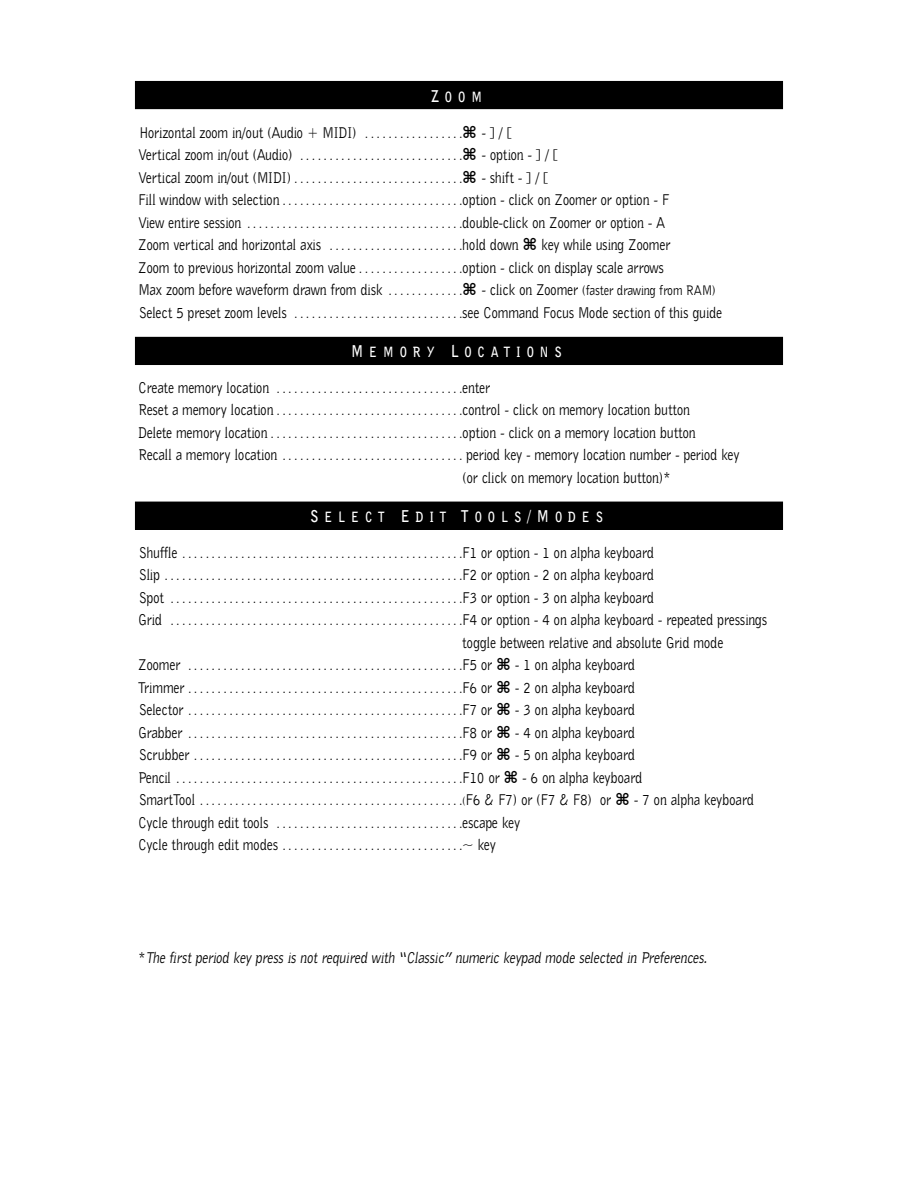
<style>
.page{position:relative;width:918px;height:1188px;background:#fff}
.page>*{position:absolute;margin:0;border:0;box-sizing:border-box;transform-origin:0 0}
.t1{font:16.2px/22.5px "Avid Gothic";letter-spacing:-.015em;color:#000;scale:.85 1}
.t2{font:italic 16.2px "Avid Gothic";letter-spacing:-.015em;color:#000;scale:.85 1}
.t3{font:700 14.1px "Avid Gothic";letter-spacing:.49em;color:#fff;scale:.85 1}
.t4{font:12.6px/22.5px "Avid Gothic";color:#000;scale:.85 1}
.s1{font-size:16.2px}
.s2{font-size:12.6px}
.s3{font-family:"Charcoal"}
.s4{font-size:14.4px}
.s5{font-family:"Charcoal";font-size:16.2px}
.s6{font-style:normal}
</style>
<div class="page">
<div style="left:135px;top:502px;width:648px;height:27px;background:#000"></div>
<div style="left:135px;top:502px;width:648px;height:28px;border:1px solid #000"></div>
<div style="left:135px;top:337px;width:648px;height:28px;background:#000"></div>
<div style="left:135px;top:81px;width:648px;height:28px;background:#000"></div>
<p class="t3" style="left:431px;top:92px;width:62px"><span class="s1">Z</span>OOM</p>
<p class="t1" style="left:138px;top:123px;width:689px">Horizontal zoom in/out (Audio + MIDI) <span class="s2">. . . . . . . . . . . . . . . . .</span><span class="s3">⌘</span> - ] / [<br>Vertical zoom in/out (Audio) <span class="s2">. . . . . . . . . . . . . . . . . . . . . . . . . . . .</span><span class="s3">⌘</span> - option - ] / [<br>Vertical zoom in/out (MIDI) <span class="s2">. . . . . . . . . . . . . . . . . . . . . . . . . . . . .</span><span class="s3">⌘</span> - shift - ] / [<br>Fill window with selection <span class="s2">. . . . . . . . . . . . . . . . . . . . . . . . . . . . . . .</span>option - click on Zoomer or option - F<br>View entire session <span class="s2">. . . . . . . . . . . . . . . . . . . . . . . . . . . . . . . . . . . . .</span>double-click on Zoomer or option - A<br>Zoom vertical and horizontal axis <span class="s2">. . . . . . . . . . . . . . . . . . . . . . .</span>hold down <span class="s3">⌘</span> key while using Zoomer<br>Zoom to previous horizontal zoom value <span class="s2">. . . . . . . . . . . . . . . . . .</span>option - click on display scale arrows<br>Max zoom before waveform drawn from disk <span class="s2">. . . . . . . . . . . . .</span><span class="s3">⌘</span> - click on Zoomer <span class="s4">(faster drawing from RAM)<br></span>Select 5 preset zoom levels <span class="s2">. . . . . . . . . . . . . . . . . . . . . . . . . . . . .</span>see Command Focus Mode section of this guide</p>
<p class="t3" style="left:351px;top:347px;width:249px"><span class="s1">M</span>EMORY <span class="s1">L</span>OCATIONS</p>
<p class="t4" style="left:138px;top:378px;width:415px"><span class="s1">Create memory location</span> . . . . . . . . . . . . . . . . . . . . . . . . . . . . . . . .<span class="s1">enter</span></p>
<p class="t1" style="left:138px;top:400px;width:651px">Reset a memory location <span class="s2">. . . . . . . . . . . . . . . . . . . . . . . . . . . . . . . .</span>control - click on memory location button</p>
<p class="t1" style="left:138px;top:423px;width:658px">Delete memory location <span class="s2">. . . . . . . . . . . . . . . . . . . . . . . . . . . . . . . . .</span>option - click on a memory location button</p>
<p class="t1" style="left:138px;top:445px;width:709px">Recall a memory location <span class="s2">. . . . . . . . . . . . . . . . . . . . . . . . . . . . . . .</span> period key - memory location number - period key</p>
<p class="t1" style="left:462px;top:468px;width:247px">(or click on memory location button)*</p>
<p class="t3" style="left:310px;top:512px;width:346px"><span class="s1">S</span>ELECT <span class="s1">E</span>DIT <span class="s1">T</span>OOLS<span class="s1">/M</span>ODES</p>
<p class="t4" style="left:138px;top:543px;width:741px"><span class="s1">Shuffle</span> . . . . . . . . . . . . . . . . . . . . . . . . . . . . . . . . . . . . . . . . . . . . . . . .<span class="s1">F1 or option - 1 on alpha keyboard<br>Slip</span> . . . . . . . . . . . . . . . . . . . . . . . . . . . . . . . . . . . . . . . . . . . . . . . . . . .<span class="s1">F2 or option - 2 on alpha keyboard<br>Spot</span> . . . . . . . . . . . . . . . . . . . . . . . . . . . . . . . . . . . . . . . . . . . . . . . . . .<span class="s1">F3 or option - 3 on alpha keyboard<br>Grid</span> . . . . . . . . . . . . . . . . . . . . . . . . . . . . . . . . . . . . . . . . . . . . . . . . . .<span class="s1">F4 or option - 4 on alpha keyboard - repeated pressings</span></p>
<p class="t1" style="left:462px;top:633px;width:309px">toggle between relative and absolute Grid mode</p>
<p class="t4" style="left:138px;top:656px;width:726px"><span class="s1">Zoomer</span> . . . . . . . . . . . . . . . . . . . . . . . . . . . . . . . . . . . . . . . . . . . . . . .<span class="s1">F5 or</span> <span class="s5">⌘</span> <span class="s1">- 1 on alpha keyboard<br>Trimmer</span> . . . . . . . . . . . . . . . . . . . . . . . . . . . . . . . . . . . . . . . . . . . . . . .<span class="s1">F6 or</span> <span class="s5">⌘</span> <span class="s1">- 2 on alpha keyboard<br>Selector</span> . . . . . . . . . . . . . . . . . . . . . . . . . . . . . . . . . . . . . . . . . . . . . . .<span class="s1">F7 or</span> <span class="s5">⌘</span> <span class="s1">- 3 on alpha keyboard<br>Grabber</span> . . . . . . . . . . . . . . . . . . . . . . . . . . . . . . . . . . . . . . . . . . . . . . .<span class="s1">F8 or</span> <span class="s5">⌘</span> <span class="s1">- 4 on alpha keyboard<br>Scrubber</span> . . . . . . . . . . . . . . . . . . . . . . . . . . . . . . . . . . . . . . . . . . . . . .<span class="s1">F9 or</span> <span class="s5">⌘</span> <span class="s1">- 5 on alpha keyboard<br>Pencil</span> . . . . . . . . . . . . . . . . . . . . . . . . . . . . . . . . . . . . . . . . . . . . . . . . .<span class="s1">F10 or</span> <span class="s5">⌘</span> <span class="s1">- 6 on alpha keyboard<br>SmartTool</span> . . . . . . . . . . . . . . . . . . . . . . . . . . . . . . . . . . . . . . . . . . . . .(<span class="s1">F6 &amp; F7) or (F7 &amp; F8) or</span> <span class="s5">⌘</span> <span class="s1">- 7 on alpha keyboard Cycle through edit tools</span> . . . . . . . . . . . . . . . . . . . . . . . . . . . . . . . .<span class="s1">escape key<br>Cycle through edit modes</span> . . . . . . . . . . . . . . . . . . . . . . . . . . . . . . .<span class="s1">~ key</span></p>
<p class="t2" style="left:138px;top:951px;width:671px"><span class="s6">*</span>The first period key press is not required with “Classic” numeric keypad mode selected in Preferences.</p>
</div>
